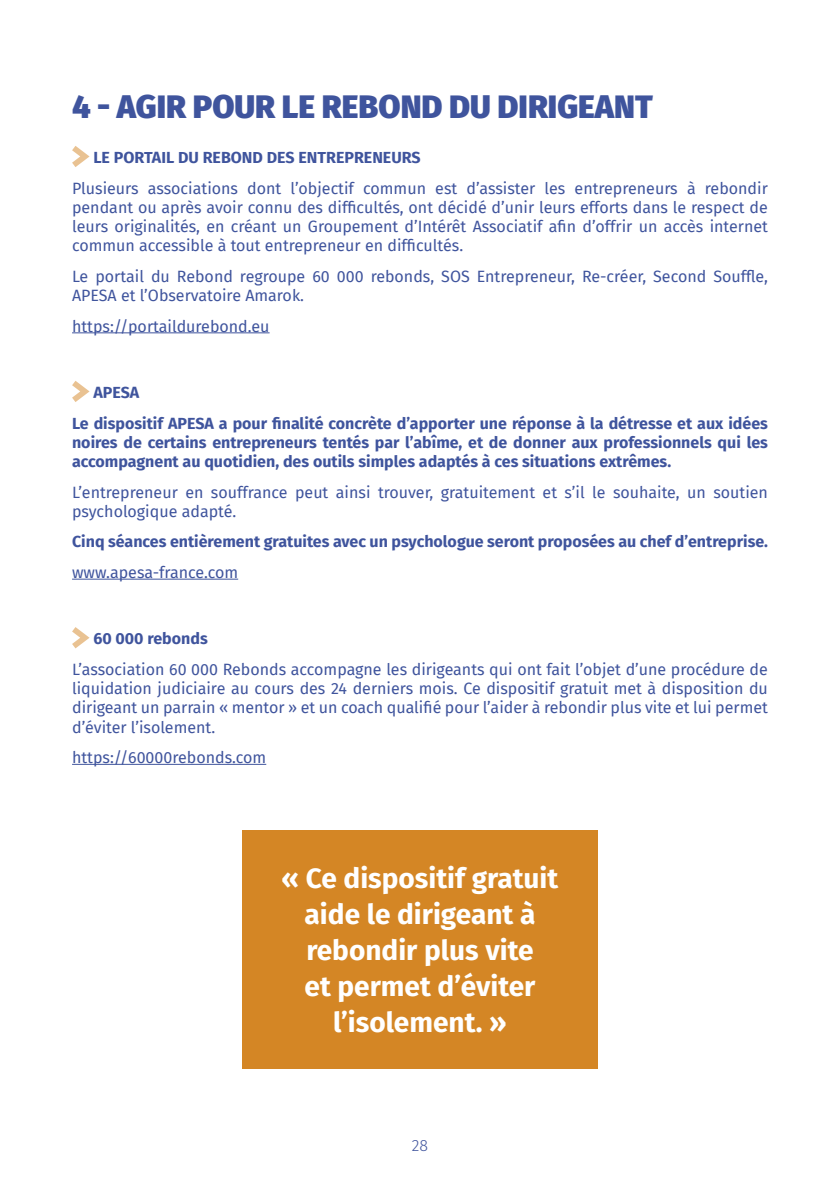
<style>
.page{position:relative;width:840px;height:1191px;background:#fff}
.page>*{position:absolute;margin:0;border:0;box-sizing:border-box;transform-origin:0 0}
.t1{font:900 32px "Fira Sans";color:#3f549d}
.t2{font:700 28px/36px "Fira Sans";color:#fff;text-align:center}
.t3{font:16px/19.2px "Fira Sans";color:#3f549d;text-align:justify}
.t4{font:700 16px/30.6px "Fira Sans";color:#3f549d}
.t5{font:300 16px "Fira Sans";color:#3f549d}
</style>
<div class="page">
<hr style="left:72px;top:332px;width:197px;height:1px;background:#3f549d">
<hr style="left:72px;top:579px;width:166px;height:1px;background:#3f549d">
<hr style="left:72px;top:764px;width:194px;height:1px;background:#3f549d">
<svg style="left:72px;top:146px;width:17px;height:21px"></svg>
<svg style="left:72px;top:381px;width:17px;height:21px"></svg>
<svg style="left:72px;top:627px;width:17px;height:21px"></svg>
<div style="left:242px;top:830px;width:355px;height:239px;background:#d48625"></div>
<h1 class="t1" style="left:72px;top:78px;width:582px">4 - AGIR POUR LE REBOND DU DIRIGEANT</h1>
<p class="t4" style="left:93px;top:141px;width:329px">LE PORTAIL DU REBOND DES ENTREPRENEURS</p>
<p class="t3" style="left:72px;top:178px;width:697px">Plusieurs associations dont l’objectif commun est d’assister les entrepreneurs à rebondir pendant ou après avoir connu des difficultés, ont décidé d’unir leurs efforts dans le respect de leurs originalités, en créant un Groupement d’Intérêt Associatif afin d’offrir un accès internet commun accessible à tout entrepreneur en difficultés.</p>
<p class="t3" style="left:72px;top:266px;width:697px">Le portail du Rebond regroupe 60 000 rebonds, SOS Entrepreneur, Re-créer, Second Souffle,<br>APESA et l’Observatoire Amarok.</p>
<p class="t3" style="left:72px;top:316px;width:199px">https://portaildurebond.eu</p>
<p class="t4" style="left:72px;top:376px;width:697px;text-indent:21px">APESA<br>Le dispositif APESA a pour finalité concrète d’apporter une réponse à la détresse et aux idées</p>
<p class="t4" style="left:72px;top:431px;width:697px;line-height:19.2px">noires de certains entrepreneurs tentés par l’abîme, et de donner aux professionnels qui les accompagnent au quotidien, des outils simples adaptés à ces situations extrêmes.</p>
<p class="t3" style="left:72px;top:482px;width:697px">L’entrepreneur en souffrance peut ainsi trouver, gratuitement et s’il le souhaite, un soutien psychologique adapté.</p>
<p class="t4" style="left:72px;top:525px;width:697px">Cinq séances entièrement gratuites avec un psychologue seront proposées au chef d’entreprise.</p>
<p class="t3" style="left:72px;top:562px;width:167px">www.apesa-france.com</p>
<p class="t4" style="left:93px;top:622px;width:116px">60 000 rebonds</p>
<p class="t3" style="left:72px;top:659px;width:697px">L’association 60 000 Rebonds accompagne les dirigeants qui ont fait l’objet d’une procédure de liquidation judiciaire au cours des 24 derniers mois. Ce dispositif gratuit met à disposition du dirigeant un parrain « mentor » et un coach qualifié pour l’aider à rebondir plus vite et lui permet d’éviter l’isolement.</p>
<p class="t3" style="left:72px;top:747px;width:195px">https://60000rebonds.com</p>
<h2 class="t2" style="left:281px;top:858px;width:278px">« Ce dispositif gratuit aide le dirigeant à rebondir plus vite<br>et permet d’éviter l’isolement. »</h2>
<p class="t5" style="left:411px;top:1134px;width:18px">28</p>
</div>
